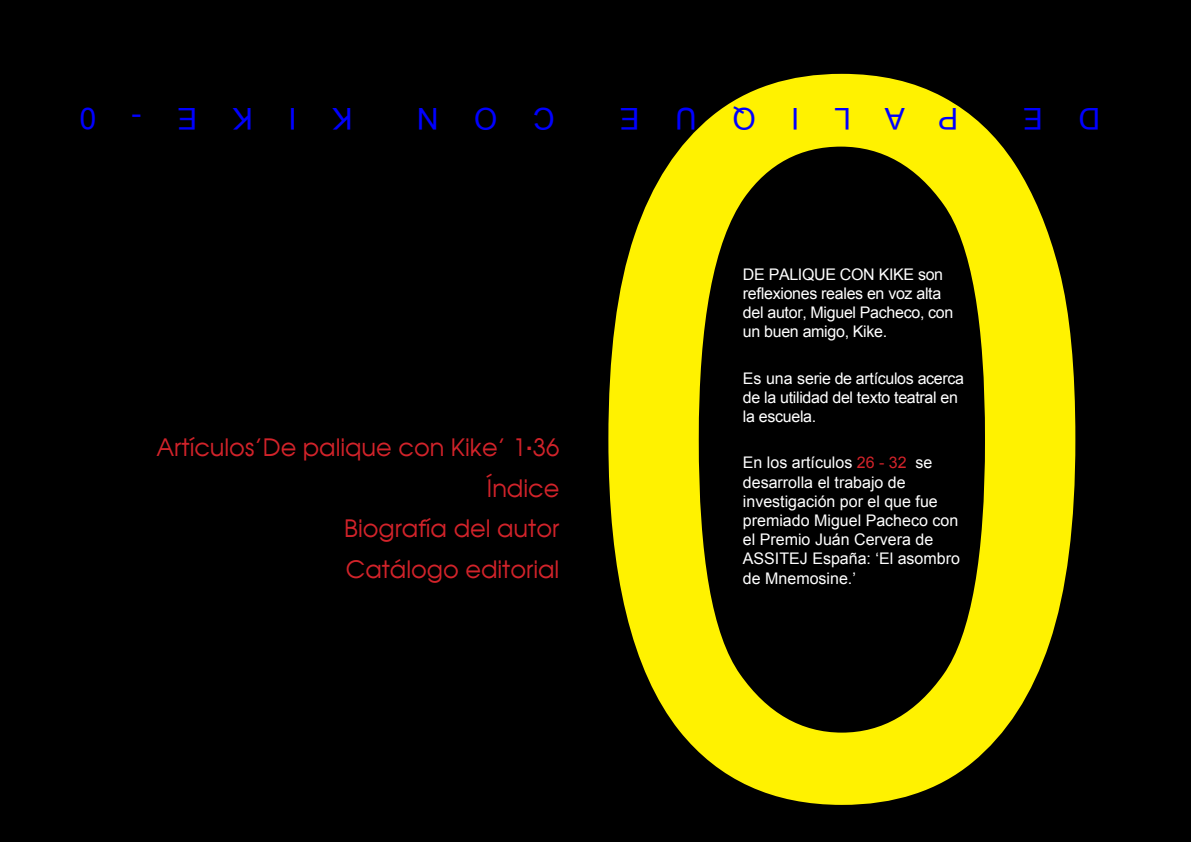
<style>
.page{position:relative;width:1191px;height:842px;background:#fff}
.page>*{position:absolute;margin:0;border:0;box-sizing:border-box;transform-origin:0 0}
.t1{font:1000px "Arial";color:#fff200}
.t2{font:30px "Arial";color:#00f}
.t3{font:24px/40.7px "Avalon Plain";color:#d2232a;text-align:right}
.t4{font:16px/19.2px "Arial";letter-spacing:-.02em;color:#fff}
.t5{font:16px/19.2px "Arial";color:#fff}
.s1{color:#d2232a}
</style>
<div class="page">
<div style="left:0;top:0;width:1190px;height:841px;background:#000"></div>
<h2 class="t2" style="left:352px;top:139px;width:275px;rotate:-180deg">K I K E - 0</h2>
<h2 class="t2" style="left:555px;top:139px;width:139px;rotate:-180deg">C O N</h2>
<h3 class="t3" style="left:156px;top:427px;width:404px">Artículos’De palique con Kike’ 1·36<br>Índice<br>Biografía del autor<br>Catálogo editorial</h3>
<h1 class="t1" style="left:567px;top:-213px;width:558px">0</h1>
<h2 class="t2" style="left:958px;top:139px;width:340px;rotate:-180deg">P A L I Q U E</h2>
<h2 class="t2" style="left:1100px;top:139px;width:79px;rotate:-180deg">D E</h2>
<p class="t4" style="left:743px;top:264px;width:212px">DE PALIQUE CON KIKE son reflexiones reales en voz alta del autor, Miguel Pacheco, con un buen amigo, Kike.</p>
<p class="t4" style="left:743px;top:368px;width:223px">Es una serie de artículos acerca de la utilidad del texto teatral en la escuela.</p>
<p class="t5" style="left:743px;top:453px;width:218px">En los artículos <span class="s1">26 - 32</span> se desarrolla el trabajo de investigación por el que fue premiado Miguel Pacheco con el Premio Juán Cervera de<br>ASSITEJ España: ‘El asombro</p>
<p class="t5" style="left:743px;top:568px;width:114px">de Mnemosine.’</p>
</div>
